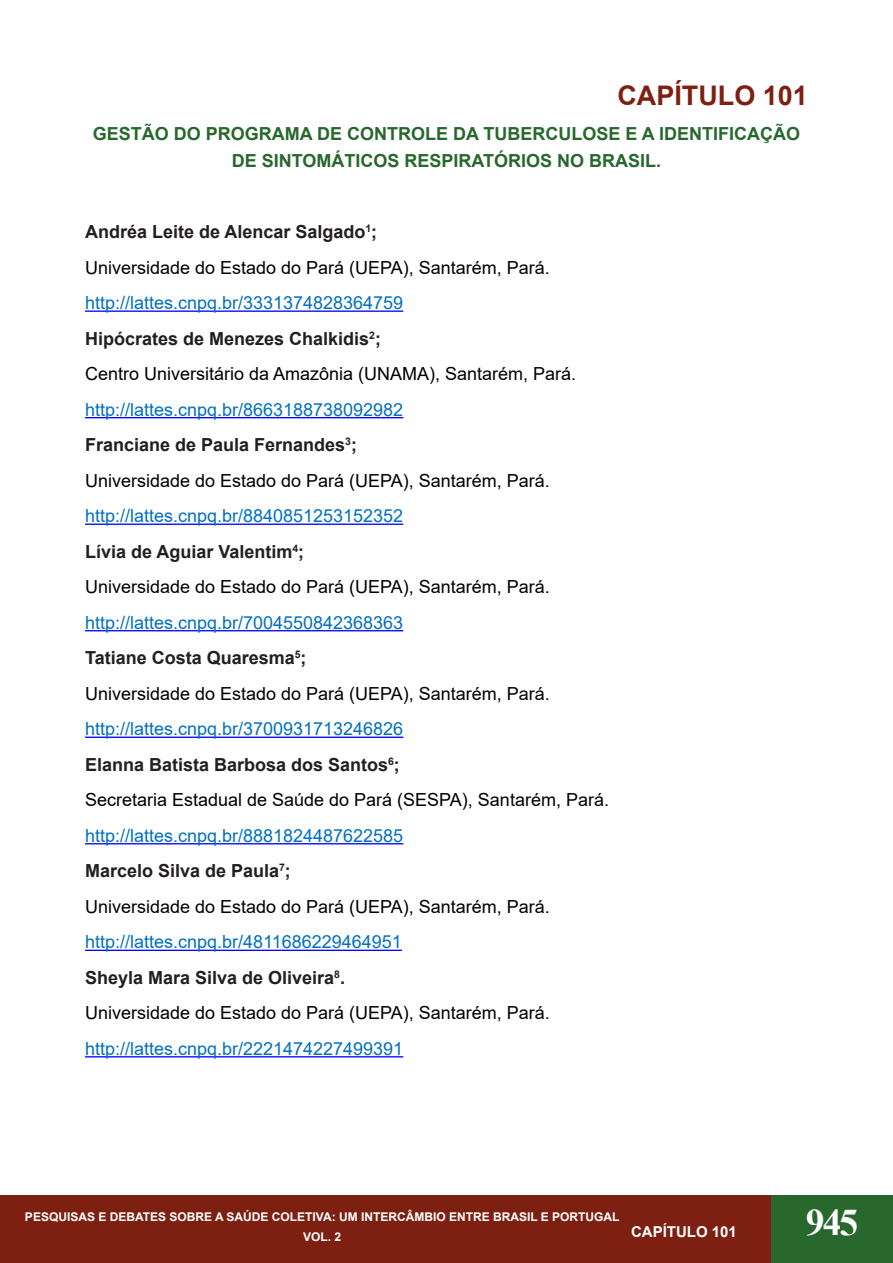
<style>
.page{position:relative;width:893px;height:1263px;background:#fff}
.page>*{position:absolute;margin:0;border:0;box-sizing:border-box;transform-origin:0 0}
.t1{font:700 37.5px "Times New Roman";color:#fff}
.t2{font:700 27px "Arial";color:#7d2011}
.t3{font:18px "Arial";color:#000}
.t4{font:18px "Arial";color:#0070c0}
.t5{font:700 18px "Arial";color:#231f20}
.t6{font:700 18px/27px "Arial";color:#28682d;text-align:center}
.t7{font:700 15px "Arial";color:#fff}
.t8{font:700 12px/20.2px "Arial";color:#fff;text-align:center}
</style>
<div class="page">
<div style="left:0;top:1196px;width:893px;height:67px;background:#7d2011"></div>
<div style="left:771px;top:1196px;width:122px;height:67px;background:#28682d"></div>
<hr style="left:0;top:1196px;width:1px;height:67px;background:#28682d">
<hr style="left:85px;top:310px;width:318px;height:2px;background:#00f">
<hr style="left:85px;top:417px;width:318px;height:1px;background:#00f">
<hr style="left:85px;top:523px;width:318px;height:2px;background:#00f">
<hr style="left:85px;top:630px;width:318px;height:1px;background:#00f">
<hr style="left:85px;top:737px;width:318px;height:1px;background:#00f">
<hr style="left:85px;top:843px;width:318px;height:1px;background:#00f">
<hr style="left:85px;top:950px;width:317px;height:1px;background:#00f">
<hr style="left:85px;top:1056px;width:318px;height:1px;background:#00f">
<p class="t2" style="left:617px;top:76px;width:192px">CAPÍTULO 101</p>
<p class="t6" style="left:93px;top:121px;width:709px">GESTÃO DO PROGRAMA DE CONTROLE DA TUBERCULOSE E A IDENTIFICAÇÃO<br>DE SINTOMÁTICOS RESPIRATÓRIOS NO BRASIL.</p>
<p class="t5" style="left:85px;top:219px;width:294px">Andréa Leite de Alencar Salgado<sup>1</sup>;</p>
<p class="t3" style="left:85px;top:255px;width:466px">Universidade do Estado do Pará (UEPA), Santarém, Pará.</p>
<p class="t4" style="left:85px;top:290px;width:320px">http://lattes.cnpq.br/3331374828364759</p>
<p class="t5" style="left:85px;top:326px;width:297px">Hipócrates de Menezes Chalkidis<sup>2</sup>;</p>
<p class="t3" style="left:85px;top:362px;width:493px">Centro Universitário da Amazônia (UNAMA), Santarém, Pará.</p>
<p class="t4" style="left:85px;top:397px;width:320px">http://lattes.cnpq.br/8663188738092982</p>
<p class="t5" style="left:85px;top:432px;width:273px">Franciane de Paula Fernandes<sup>3</sup>;</p>
<p class="t3" style="left:85px;top:468px;width:466px">Universidade do Estado do Pará (UEPA), Santarém, Pará.</p>
<p class="t4" style="left:85px;top:504px;width:320px">http://lattes.cnpq.br/8840851253152352</p>
<p class="t5" style="left:85px;top:539px;width:221px">Lívia de Aguiar Valentim<sup>4</sup>;</p>
<p class="t3" style="left:85px;top:575px;width:466px">Universidade do Estado do Pará (UEPA), Santarém, Pará.</p>
<p class="t4" style="left:85px;top:610px;width:320px">http://lattes.cnpq.br/7004550842368363</p>
<p class="t5" style="left:85px;top:645px;width:223px">Tatiane Costa Quaresma<sup>5</sup>;</p>
<p class="t3" style="left:85px;top:681px;width:466px">Universidade do Estado do Pará (UEPA), Santarém, Pará.</p>
<p class="t4" style="left:85px;top:717px;width:320px">http://lattes.cnpq.br/3700931713246826</p>
<p class="t5" style="left:85px;top:752px;width:316px">Elanna Batista Barbosa dos Santos<sup>6</sup>;</p>
<p class="t3" style="left:85px;top:788px;width:525px">Secretaria Estadual de Saúde do Pará (SESPA), Santarém, Pará.</p>
<p class="t4" style="left:85px;top:823px;width:320px">http://lattes.cnpq.br/8881824487622585</p>
<p class="t5" style="left:85px;top:858px;width:207px">Marcelo Silva de Paula<sup>7</sup>;</p>
<p class="t3" style="left:85px;top:894px;width:466px">Universidade do Estado do Pará (UEPA), Santarém, Pará.</p>
<p class="t4" style="left:85px;top:930px;width:318px">http://lattes.cnpq.br/4811686229464951</p>
<p class="t5" style="left:85px;top:965px;width:261px">Sheyla Mara Silva de Oliveira<sup>8</sup>.</p>
<p class="t3" style="left:85px;top:1001px;width:466px">Universidade do Estado do Pará (UEPA), Santarém, Pará.</p>
<p class="t4" style="left:85px;top:1036px;width:320px">http://lattes.cnpq.br/2221474227499391</p>
<p class="t8" style="left:25px;top:1207px;width:596px">PESQUISAS E DEBATES SOBRE A SAÚDE COLETIVA: UM INTERCÂMBIO ENTRE BRASIL E PORTUGAL<br>VOL. 2</p>
<p class="t7" style="left:631px;top:1221px;width:107px">CAPÍTULO 101</p>
<h1 class="t1" style="left:806px;top:1195px;width:54px">945</h1>
</div>
